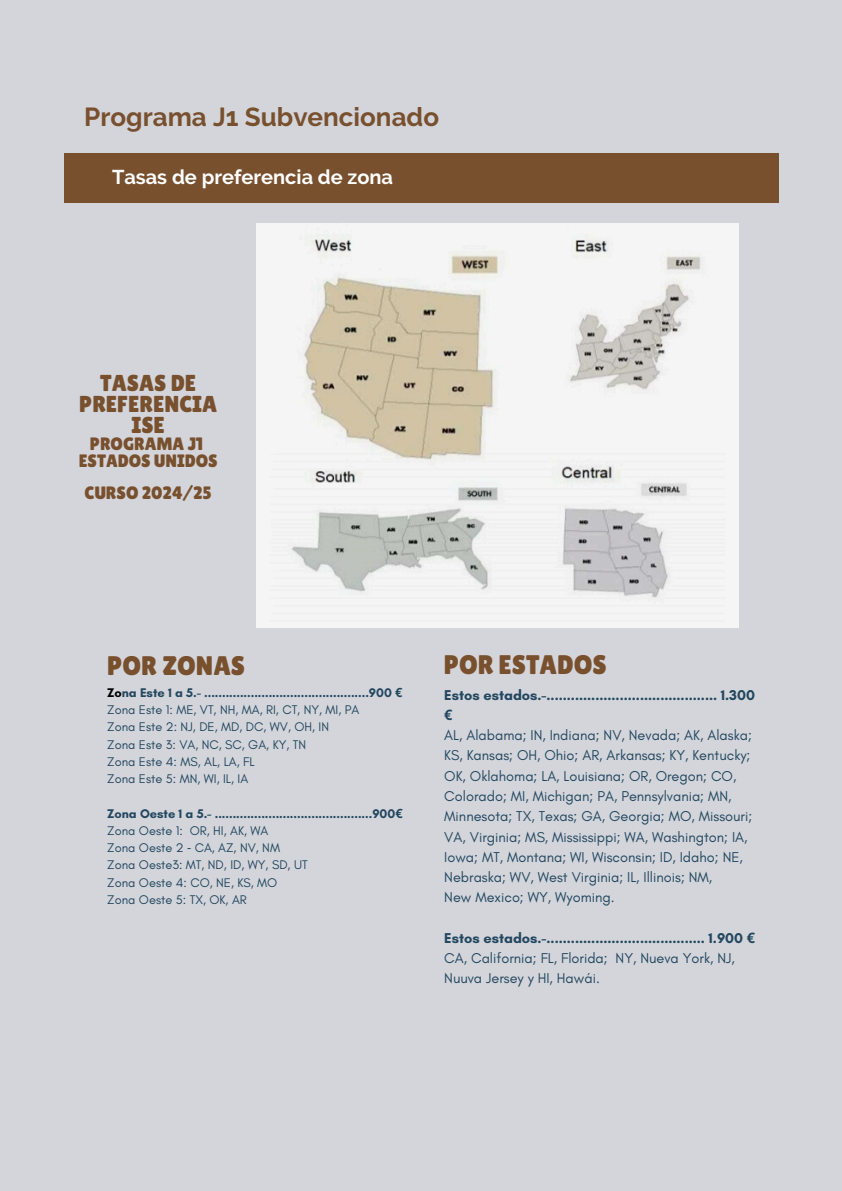
<style>
.page{position:relative;width:842px;height:1191px;background:#fff}
.page>*{position:absolute;margin:0;border:0;box-sizing:border-box;transform-origin:0 0}
.t1{font:26.8px "Lilita One";color:#78502e}
.t2{font:700 26px "Raleway";color:#78502e}
.t3{font:23px/21.1px "Lilita One";color:#78502e;text-align:center}
.t4{font:700 20px "Raleway";color:#fff}
.t5{font:17.9px/16.3px "Lilita One";color:#78502e;text-align:center}
.t6{font:14.5px/20.2px "Glacial Indifference";color:#23475f}
.t7{font:12.8px "Glacial Indifference";color:#23475f}
.t8{font:700 12.8px "Glacial Indifference";color:#23475f}
.s1{font-weight:700}
.s2{font-family:"Noto Sans";font-weight:700}
.s3{color:#000}
.s4{font-family:"Noto Sans"}
</style>
<div class="page">
<div style="left:0;top:0;width:842px;height:1190px;background:#d3d5db"></div>
<div style="left:64px;top:153px;width:714px;height:50px;background:#78502e"></div>
<img style="left:256px;top:223px;width:483px;height:404px">
<h4 class="t2" style="left:84px;top:101px;width:356px">Programa J1 Subvencionado</h4>
<h3 class="t4" style="left:112px;top:165px;width:283px">Tasas de preferencia de zona</h3>
<h5 class="t3" style="left:79px;top:372px;width:139px">TASAS DE<br>PREFERENCIA<br>ISE</h5>
<h5 class="t5" style="left:79px;top:435px;width:140px">PROGRAMA J1<br>ESTADOS UNIDOS</h5>
<p class="t5" style="left:85px;top:484px;width:129px">CURSO 2024/25</p>
<p class="t1" style="left:107px;top:650px;width:139px">POR ZONAS</p>
<h1 class="t1" style="left:444px;top:649px;width:164px">POR ESTADOS</h1>
<h6 class="t6" style="left:444px;top:684px;width:312px"><span class="s1">Estos estados.-.......................................... 1.300 </span><span class="s2">€<br></span>AL, Alabama; IN, Indiana; NV, Nevada; AK, Alaska; KS, Kansas; OH, Ohio; AR, Arkansas; KY, Kentucky; OK, Oklahoma; LA, Louisiana; OR, Oregon; CO, Colorado; MI, Michigan; PA, Pennsylvania; MN, Minnesota; TX, Texas; GA, Georgia; MO, Missouri; VA, Virginia; MS, Mississippi; WA, Washington; IA, Iowa; MT, Montana; WI, Wisconsin; ID, Idaho; NE, Nebraska; WV, West Virginia; IL, Illinois; NM,<br>New Mexico; WY, Wyoming.</h6>
<h6 class="t6" style="left:444px;top:927px;width:312px"><span class="s1">Estos estados.-....................................... 1.900</span> <span class="s2">€<br></span>CA, California; FL, Florida; NY, Nueva York, NJ,<br>Nuuva Jersey y HI, Hawái.</h6>
<h1 class="t8" style="left:107px;top:684px;width:297px"><span class="s3">Zo</span>na Este 1 a 5.- ..............................................900 <span class="s4">€</span></h1>
<p class="t7" style="left:107px;top:702px;width:254px">Zona Este 1: ME, VT, NH, MA, RI, CT, NY, MI, PA</p>
<p class="t7" style="left:107px;top:719px;width:223px">Zona Este 2: NJ, DE, MD, DC, WV, OH, IN</p>
<p class="t7" style="left:107px;top:736px;width:200px">Zona Este 3: VA, NC, SC, GA, KY, TN</p>
<p class="t7" style="left:107px;top:753px;width:149px">Zona Este 4: MS, AL, LA, FL</p>
<p class="t7" style="left:107px;top:771px;width:142px">Zona Este 5: MN, WI, IL, IA</p>
<p class="t8" style="left:107px;top:805px;width:297px">Zona Oeste 1 a 5.- ............................................900<span class="s4">€</span></p>
<p class="t7" style="left:107px;top:822px;width:163px">Zona Oeste 1: OR, HI, AK, WA</p>
<p class="t7" style="left:107px;top:840px;width:174px">Zona Oeste 2 <span class="s4">‐</span> CA, AZ, NV, NM</p>
<p class="t7" style="left:107px;top:857px;width:202px">Zona Oeste3: MT, ND, ID, WY, SD, UT</p>
<p class="t7" style="left:107px;top:874px;width:172px">Zona Oeste 4: CO, NE, KS, MO</p>
<p class="t7" style="left:107px;top:891px;width:141px">Zona Oeste 5: TX, OK, AR</p>
</div>
